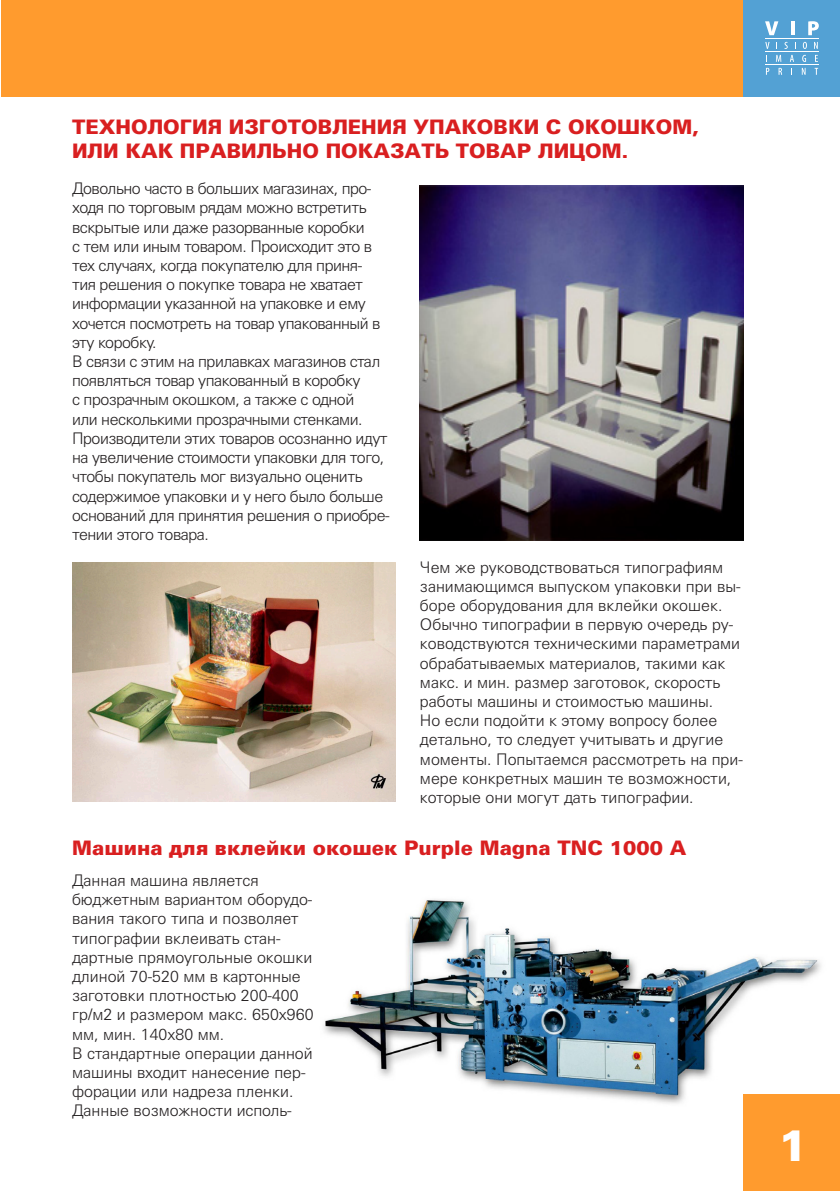
<style>
.page{position:relative;width:840px;height:1191px;background:#fff}
.page>*{position:absolute;margin:0;border:0;box-sizing:border-box;transform-origin:0 0}
.t1{font:900 44px "Univers Cyr";color:#fff}
.t2{font:900 20px/24px "Univers Cyr";color:#d91f20}
.t3{font:300 16px/19.2px "Univers Cyr";color:#231f20}
.t4{font:300 16px/19.2px "Univers Cyr";letter-spacing:-.025em;color:#231f20}
</style>
<div class="page">
<div style="left:1px;top:0;width:838px;height:96px;background:#ff9b2e"></div>
<div style="left:743px;top:0;width:96px;height:96px;background:#53a1d4"></div>
<hr style="left:764px;top:51px;width:54px;height:1px;background:#fff">
<hr style="left:764px;top:38px;width:54px;height:1px;background:#fff">
<hr style="left:764px;top:64px;width:54px;height:1px;background:#fff">
<svg style="left:765px;top:42px;width:4px;height:7px"></svg>
<svg style="left:784px;top:42px;width:3px;height:7px"></svg>
<svg style="left:802px;top:42px;width:4px;height:7px"></svg>
<svg style="left:814px;top:42px;width:3px;height:7px"></svg>
<svg style="left:776px;top:55px;width:4px;height:7px"></svg>
<svg style="left:790px;top:55px;width:3px;height:7px"></svg>
<svg style="left:802px;top:55px;width:3px;height:7px"></svg>
<svg style="left:766px;top:68px;width:3px;height:7px"></svg>
<svg style="left:778px;top:68px;width:3px;height:7px"></svg>
<svg style="left:801px;top:68px;width:4px;height:7px"></svg>
<svg style="left:814px;top:68px;width:3px;height:7px"></svg>
<svg style="left:765px;top:21px;width:13px;height:14px"></svg>
<svg style="left:791px;top:21px;width:3px;height:14px"></svg>
<svg style="left:808px;top:21px;width:10px;height:14px"></svg>
<img style="left:420px;top:185px;width:323px;height:355px">
<img style="left:72px;top:562px;width:324px;height:240px">
<img style="left:323px;top:899px;width:511px;height:205px">
<div style="left:743px;top:1095px;width:96px;height:96px;background:#ff9b2e"></div>
<p class="t2" style="left:72px;top:114px;width:628px">ТЕХНОЛОГИЯ ИЗГОТОВЛЕНИЯ УПАКОВКИ С ОКОШКОМ,<br>ИЛИ КАК ПРАВИЛЬНО ПОКАЗАТЬ ТОВАР ЛИЦОМ.</p>
<p class="t4" style="left:72px;top:179px;width:310px">Довольно часто в больших магазинах, про&shy;ходя по торговым рядам можно встретить вскрытые или даже разорванные коробки<br>с тем или иным товаром. Происходит это в тех случаях, когда покупателю для приня&shy;тия решения о покупке товара не хватает информации указанной на упаковке и ему хочется посмотреть на товар упакованный в эту коробку.</p>
<p class="t4" style="left:72px;top:352px;width:319px">В связи с этим на прилавках магазинов стал появляться товар упакованный в коробку<br>с прозрачным окошком, а также с одной<br>или несколькими прозрачными стенками.<br>Производители этих товаров осознанно идут на увеличение стоимости упаковки для того, чтобы покупатель мог визуально оценить содержимое упаковки и у него было больше оснований для принятия решения о приобре&shy;тении этого товара.</p>
<p class="t3" style="left:420px;top:557px;width:322px">Чем же руководствоваться типографиям занимающимся выпуском упаковки при вы&shy;боре оборудования для вклейки окошек.</p>
<p class="t3" style="left:420px;top:615px;width:324px">Обычно типографии в первую очередь ру&shy;ководствуются техническими параметрами обрабатываемых материалов, такими как макс. и мин. размер заготовок, скорость работы машины и стоимостью машины.<br>Но если подойти к этому вопросу более детально, то следует учитывать и другие моменты. Попытаемся рассмотреть на при&shy;мере конкретных машин те возможности, которые они могут дать типографии.</p>
<p class="t2" style="left:72px;top:835px;width:615px">Машина для вклейки окошек Purple Magna TNC 1000 А</p>
<p class="t3" style="left:72px;top:870px;width:243px">Данная машина является бюджетным вариантом оборудо&shy;вания такого типа и позволяет типографии вклеивать стан&shy;дартные прямоугольные окошки длиной 70-520 мм в картонные заготовки плотностью 200-400 гр/м2 и размером макс. 650х960 мм, мин. 140х80 мм.</p>
<p class="t3" style="left:72px;top:1043px;width:242px">В стандартные операции данной машины входит нанесение пер&shy;форации или надреза пленки.<br>Данные возможности исполь-</p>
<p class="t1" style="left:778px;top:1119px;width:31px">1</p>
</div>
